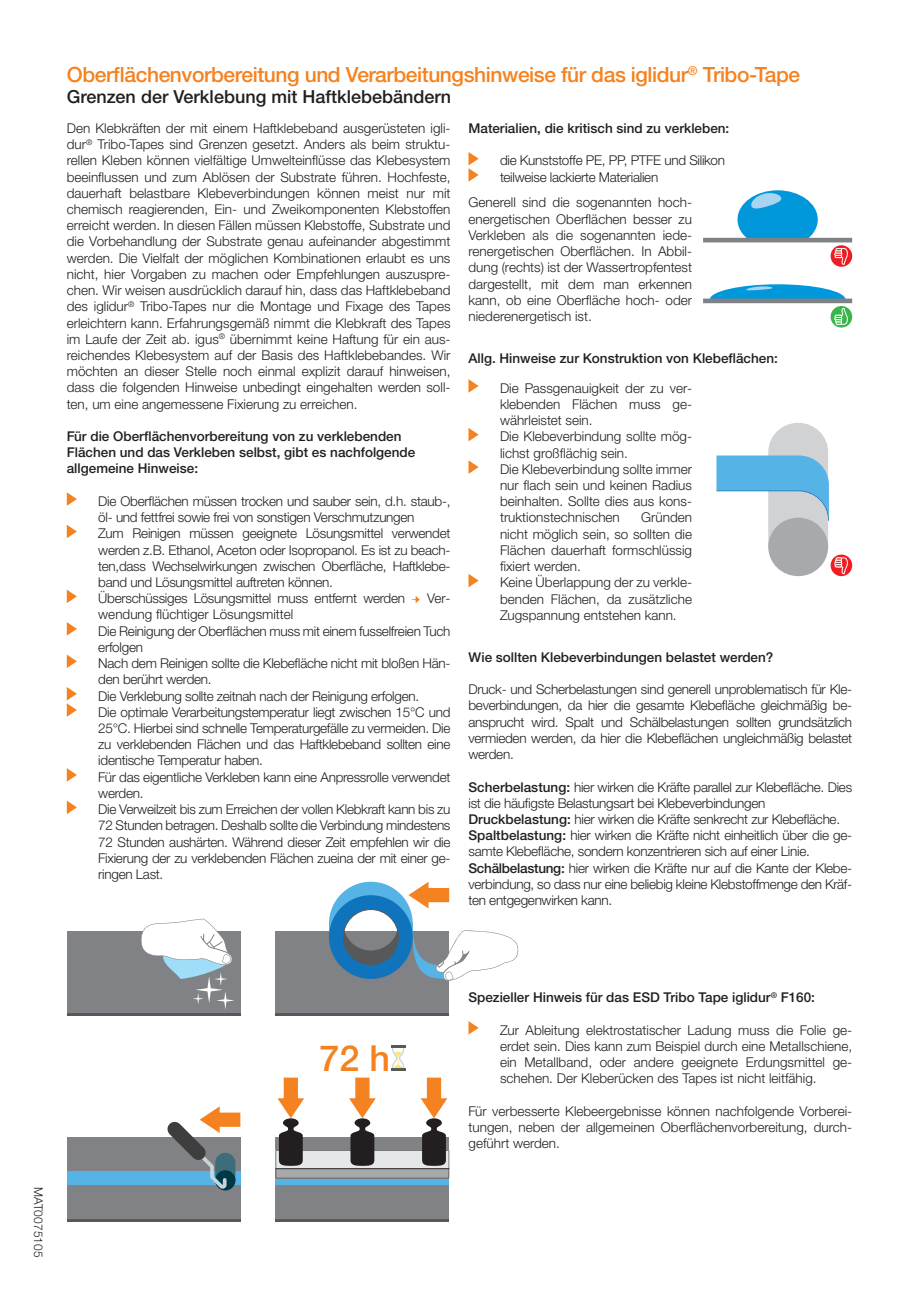
<style>
.page{position:relative;width:919px;height:1289px;background:#fff}
.page>*{position:absolute;margin:0;border:0;box-sizing:border-box;transform-origin:0 0}
.t1{font:500 36px "Helvetica Neue LTW1 G";color:#f58220}
.t2{font:500 21px "Helvetica Neue LTW1 G";letter-spacing:-.02em;color:#f58220}
.t3{font:500 18px "Helvetica Neue LTW1 G";color:#231f20}
.t4{font:300 13.5px/16.2px "Helvetica Neue LTW1 G";letter-spacing:-.02em;color:#231f20;text-align:justify}
.t5{font:300 13.5px/16.2px "Helvetica Neue LTW1 G";color:#231f20}
.t6{font:500 13.5px/16.2px "Helvetica Neue LTW1 G";color:#231f20}
.t7{font:300 12px "Helvetica Neue LTW1 G";color:#231f20}
.s1{font-family:"Minion Pro";font-weight:400;color:#f58220}
.s2{font-weight:500}
</style>
<div class="page">
<div style="left:737px;top:190px;width:80px;height:59px;background:#0097db;border-radius:50%"></div>
<svg style="left:749px;top:191px;width:32px;height:18px"></svg>
<div style="left:703px;top:240px;width:149px;height:21px;background:#fff"></div>
<hr style="left:703px;top:238px;width:149px;height:4px;background:#808285">
<div style="left:709px;top:284px;width:136px;height:31px;background:#0097db;border-radius:50%"></div>
<div style="left:703px;top:301px;width:149px;height:20px;background:#fff"></div>
<div style="left:703px;top:298px;width:149px;height:5px;background:#808285"></div>
<div style="left:830px;top:306px;width:22px;height:21px;background:#3ab54a;border-radius:50%"></div>
<svg style="left:834px;top:307px;width:14px;height:18px"></svg>
<svg style="left:830px;top:245px;width:22px;height:22px"></svg>
<svg style="left:834px;top:248px;width:14px;height:17px"></svg>
<svg style="left:746px;top:286px;width:26px;height:5px"></svg>
<div style="left:768px;top:517px;width:60px;height:59px;background:#a8a9ad;border-radius:50%"></div>
<svg style="left:716px;top:423px;width:112px;height:124px"></svg>
<svg style="left:830px;top:554px;width:22px;height:22px"></svg>
<svg style="left:834px;top:557px;width:14px;height:18px"></svg>
<svg style="left:67px;top:492px;width:10px;height:14px"></svg>
<svg style="left:67px;top:525px;width:10px;height:13px"></svg>
<svg style="left:67px;top:590px;width:10px;height:13px"></svg>
<svg style="left:67px;top:622px;width:10px;height:13px"></svg>
<svg style="left:67px;top:654px;width:10px;height:14px"></svg>
<svg style="left:67px;top:687px;width:10px;height:29px"></svg>
<svg style="left:67px;top:768px;width:10px;height:13px"></svg>
<svg style="left:67px;top:800px;width:10px;height:14px"></svg>
<svg style="left:468px;top:152px;width:10px;height:30px"></svg>
<div style="left:67px;top:930px;width:173px;height:83px;background:#808285"></div>
<hr style="left:67px;top:1013px;width:173px;height:3px;background:#57585a">
<svg style="left:140px;top:918px;width:94px;height:91px"></svg>
<div style="left:275px;top:930px;width:174px;height:83px;background:#808285"></div>
<hr style="left:275px;top:1013px;width:174px;height:3px;background:#57585a">
<svg style="left:329px;top:881px;width:190px;height:99px"></svg>
<div style="left:67px;top:1136px;width:173px;height:83px;background:#808285"></div>
<div style="left:67px;top:1171px;width:173px;height:14px;background:#55b3e5"></div>
<hr style="left:67px;top:1219px;width:173px;height:3px;background:#57585a">
<svg style="left:154px;top:1106px;width:86px;height:84px"></svg>
<div style="left:275px;top:1136px;width:174px;height:83px;background:#808285"></div>
<svg style="left:275px;top:1178px;width:174px;height:7px"></svg>
<hr style="left:275px;top:1219px;width:174px;height:3px;background:#57585a">
<svg style="left:391px;top:1045px;width:14px;height:25px"></svg>
<svg style="left:275px;top:1077px;width:174px;height:101px"></svg>
<svg style="left:468px;top:379px;width:10px;height:14px"></svg>
<svg style="left:468px;top:428px;width:10px;height:13px"></svg>
<svg style="left:468px;top:460px;width:10px;height:14px"></svg>
<svg style="left:468px;top:574px;width:10px;height:13px"></svg>
<svg style="left:468px;top:1021px;width:10px;height:13px"></svg>
<h2 class="t2" style="left:67px;top:62px;width:735px">Oberflächenvorbereitung und Verarbeitungshinweise für das iglidur<sup>®</sup> Tribo-Tape</h2>
<h3 class="t3" style="left:67px;top:86px;width:386px">Grenzen der Verklebung mit Haftklebebändern</h3>
<p class="t4" style="left:67px;top:120px;width:385px">Den Klebkräften der mit einem Haftklebeband ausgerüsteten igli&shy;dur<sup>®</sup> Tribo-Tapes sind Grenzen gesetzt. Anders als beim struktu&shy;rellen Kleben können vielfältige Umwelteinflüsse das Klebesystem beeinflussen und zum Ablösen der Substrate führen. Hochfeste, dauerhaft belastbare Klebeverbindungen können meist nur mit chemisch reagierenden, Ein- und Zweikomponenten Klebstoffen erreicht werden. In diesen Fällen müssen Klebstoffe, Substrate und die Vorbehandlung der Substrate genau aufeinander abgestimmt werden. Die Vielfalt der möglichen Kombinationen erlaubt es uns nicht, hier Vorgaben zu machen oder Empfehlungen auszuspre&shy;chen. Wir weisen ausdrücklich darauf hin, dass das Haftklebeband des iglidur<sup>®</sup> Tribo-Tapes nur die Montage und Fixage des Tapes erleichtern kann. Erfahrungsgemäß nimmt die Klebkraft des Tapes im Laufe der Zeit ab. igus<sup>®</sup> übernimmt keine Haftung für ein aus&shy;reichendes Klebesystem auf der Basis des Haftklebebandes. Wir möchten an dieser Stelle noch einmal explizit darauf hinweisen, dass die folgenden Hinweise unbedingt eingehalten werden soll&shy;ten, um eine angemessene Fixierung zu erreichen.</p>
<p class="t6" style="left:67px;top:428px;width:350px">Für die Oberflächenvorbereitung von zu verklebenden<br>Flächen und das Verkleben selbst, gibt es nachfolgende allgemeine Hinweise:</p>
<p class="t4" style="left:98px;top:493px;width:353px;text-align:left">Die Oberflächen müssen trocken und sauber sein, d.h. staub-, öl- und fettfrei sowie frei von sonstigen Verschmutzungen<br>Zum Reinigen müssen geeignete Lösungsmittel verwendet werden z.B. Ethanol, Aceton oder Isopropanol. Es ist zu beach&shy;ten,dass Wechselwirkungen zwischen Oberfläche, Haftklebe&shy;band und Lösungsmittel auftreten können.<br>Überschüssiges Lösungsmittel muss entfernt werden <span class="s1">→</span> Ver&shy;wendung flüchtiger Lösungsmittel<br>Die Reinigung der Oberflächen muss mit einem fusselfreien Tuch erfolgen<br>Nach dem Reinigen sollte die Klebefläche nicht mit bloßen Hän&shy;den berührt werden.<br>Die Verklebung sollte zeitnah nach der Reinigung erfolgen.<br>Die optimale Verarbeitungstemperatur liegt zwischen 15°C und 25°C. Hierbei sind schnelle Temperaturgefälle zu vermeiden. Die zu verklebenden Flächen und das Haftklebeband sollten eine identische Temperatur haben.<br>Für das eigentliche Verkleben kann eine Anpressrolle verwendet werden.<br>Die Verweilzeit bis zum Erreichen der vollen Klebkraft kann bis zu 72 Stunden betragen. Deshalb sollte die Verbindung mindestens 72 Stunden aushärten. Während dieser Zeit empfehlen wir die Fixierung der zu verklebenden Flächen zueina der mit einer ge&shy;ringen Last.</p>
<p class="t6" style="left:468px;top:120px;width:262px">Materialien, die kritisch sind zu verkleben:</p>
<p class="t4" style="left:500px;top:152px;width:226px">die Kunststoffe PE, PP, PTFE und Silikon teilweise lackierte Materialien</p>
<p class="t4" style="left:468px;top:194px;width:225px">Generell sind die sogenannten hoch&shy;energetischen Oberflächen besser zu Verkleben als die sogenannten iede&shy;renergetischen Oberflächen. In Abbil&shy;dung (rechts) ist der Wassertropfentest dargestellt, mit dem man erkennen kann, ob eine Oberfläche hoch- oder niederenergetisch ist.</p>
<p class="t6" style="left:468px;top:350px;width:311px">Allg. Hinweise zur Konstruktion von Klebeflächen:</p>
<p class="t5" style="left:500px;top:380px;width:193px">Die Passgenauigkeit der zu ver&shy;klebenden Flächen muss ge&shy;währleistet sein.<br>Die Klebeverbindung sollte mög&shy;lichst großflächig sein.<br>Die Klebeverbindung sollte immer nur flach sein und keinen Radius beinhalten. Sollte dies aus kons&shy;truktionstechnischen</p>
<p class="t5" style="left:500px;top:509px;width:193px;text-indent:141px">Gründen nicht möglich sein, so sollten die<br>Flächen dauerhaft formschlüssig fixiert werden.<br>Keine Überlappung der zu verkle&shy;benden Flächen, da zusätzliche<br>Zugspannung entstehen kann.</p>
<p class="t6" style="left:468px;top:649px;width:306px">Wie sollten Klebeverbindungen belastet werden?</p>
<p class="t4" style="left:468px;top:681px;width:385px">Druck- und Scherbelastungen sind generell unproblematisch für Kle&shy;beverbindungen, da hier die gesamte Klebefläche gleichmäßig be&shy;ansprucht wird. Spalt und Schälbelastungen sollten grundsätzlich vermieden werden, da hier die Klebeflächen ungleichmäßig belastet werden.</p>
<p class="t4" style="left:468px;top:778px;width:385px;text-align:left"><span class="s2">Scherbelastung:</span> hier wirken die Kräfte parallel zur Klebefläche. Dies ist die häufigste Belastungsart bei Klebeverbindungen <span class="s2">Druckbelastung:</span> hier wirken die Kräfte senkrecht zur Klebefläche.<br><span class="s2">Spaltbelastung:</span> hier wirken die Kräfte nicht einheitlich über die ge&shy;samte Klebefläche, sondern konzentrieren sich auf einer Linie.<br><span class="s2">Schälbelastung:</span> hier wirken die Kräfte nur auf die Kante der Klebe&shy;verbindung, so dass nur eine beliebig kleine Klebstoffmenge den Kräf&shy;ten entgegenwirken kann.</p>
<p class="t7" style="left:46px;top:1187px;width:71px;rotate:90deg">MAT0075105</p>
<h1 class="t1" style="left:319px;top:1036px;width:72px">72 h</h1>
<p class="t6" style="left:468px;top:989px;width:348px">Spezieller Hinweis für das ESD Tribo Tape iglidur<sup>®</sup> F160:</p>
<p class="t4" style="left:500px;top:1021px;width:353px">Zur Ableitung elektrostatischer Ladung muss die Folie ge&shy;erdet sein. Dies kann zum Beispiel durch eine Metallschiene, ein Metallband, oder andere geeignete Erdungsmittel ge&shy;schehen. Der Kleberücken des Tapes ist nicht leitfähig.</p>
<p class="t4" style="left:468px;top:1102px;width:385px">Für verbesserte Klebeergebnisse können nachfolgende Vorberei&shy;tungen, neben der allgemeinen Oberflächenvorbereitung, durch&shy;geführt werden.</p>
</div>
